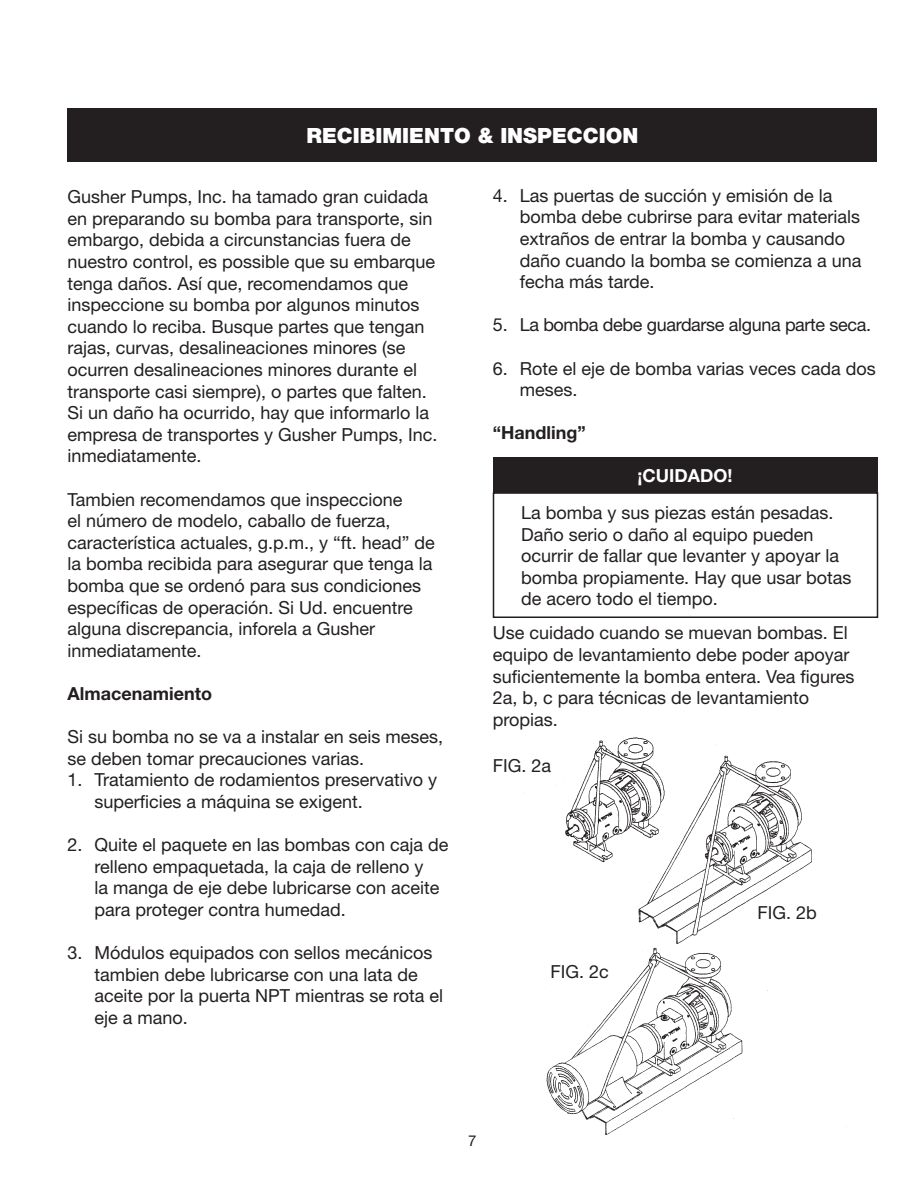
<style>
.page{position:relative;width:918px;height:1188px;background:#fff}
.page>*{position:absolute;margin:0;border:0;box-sizing:border-box;transform-origin:0 0}
.t1{font:900 21px "Helvetica Neue";color:#fff}
.t2{font:18px/21.6px "Helvetica Neue";color:#231f20}
.t3{font:18px "Helvetica Neue";letter-spacing:-.02em;color:#231f20}
.t4{font:700 18px "Helvetica Neue";color:#231f20}
.t5{font:700 18px "Helvetica Neue";color:#fff}
.t6{font:15px "Helvetica Neue";color:#231f20}
</style>
<div class="page">
<div style="left:68px;top:108px;width:810px;height:54px;background:#231f20"></div>
<div style="left:493px;top:458px;width:385px;height:35px;background:#231f20"></div>
<div style="left:493px;top:492px;width:385px;height:126px;border:2px solid #231f20"></div>
<img style="left:523px;top:723px;width:331px;height:412px">
<p class="t1" style="left:307px;top:123px;width:333px">RECIBIMIENTO &amp; INSPECCION</p>
<p class="t2" style="left:68px;top:186px;width:372px">Gusher Pumps, Inc. ha tamado gran cuidada en preparando su bomba para transporte, sin embargo, debida a circunstancias fuera de nuestro control, es possible que su embarque tenga daños. Así que, recomendamos que inspeccione su bomba por algunos minutos cuando lo reciba. Busque partes que tengan rajas, curvas, desalineaciones minores (se ocurren desalineaciones minores durante el transporte casi siempre), o partes que falten.<br>Si un daño ha ocurrido, hay que informarlo la empresa de transportes y Gusher Pumps, Inc. inmediatamente.</p>
<p class="t2" style="left:68px;top:488px;width:369px">Tambien recomendamos que inspeccione<br>el número de modelo, caballo de fuerza, característica actuales, g.p.m., y “ft. head” de la bomba recibida para asegurar que tenga la bomba que se ordenó para sus condiciones específicas de operación. Si Ud. encuentre alguna discrepancia, inforela a Gusher inmediatamente.</p>
<p class="t4" style="left:68px;top:682px;width:146px">Almacenamiento</p>
<p class="t2" style="left:68px;top:726px;width:377px">Si su bomba no se va a instalar en seis meses, se deben tomar precauciones varias.</p>
<p class="t2" style="left:94px;top:769px;width:344px;text-indent:-27px">1. Tratamiento de rodamientos preservativo y superficies a máquina se exigent.</p>
<p class="t2" style="left:94px;top:834px;width:356px;text-indent:-27px">2. Quite el paquete en las bombas con caja de relleno empaquetada, la caja de relleno y<br>la manga de eje debe lubricarse con aceite para proteger contra humedad.</p>
<p class="t2" style="left:94px;top:942px;width:350px;text-indent:-27px">3. Módulos equipados con sellos mecánicos tambien debe lubricarse con una lata de aceite por la puerta NPT mientras se rota el eje a mano.</p>
<p class="t2" style="left:520px;top:184px;width:343px;text-indent:-27px">4. Las puertas de succión y emisión de la bomba debe cubrirse para evitar materials extraños de entrar la bomba y causando daño cuando la bomba se comienza a una fecha más tarde.</p>
<p class="t3" style="left:493px;top:314px;width:380px">5. La bomba debe guardarse alguna parte seca.</p>
<p class="t2" style="left:520px;top:357px;width:358px;text-indent:-27px">6. Rote el eje de bomba varias veces cada dos meses.</p>
<p class="t4" style="left:493px;top:422px;width:94px">“Handling”</p>
<p class="t5" style="left:638px;top:465px;width:97px">¡CUIDADO!</p>
<p class="t2" style="left:521px;top:502px;width:332px">La bomba y sus piezas están pesadas.<br>Daño serio o daño al equipo pueden ocurrir de fallar que levanter y apoyar la bomba propiamente. Hay que usar botas de acero todo el tiempo.</p>
<p class="t2" style="left:493px;top:622px;width:363px">Use cuidado cuando se muevan bombas. El equipo de levantamiento debe poder apoyar suficientemente la bomba entera. Vea figures 2a, b, c para técnicas de levantamiento propias.</p>
<p class="t2" style="left:493px;top:754px;width:60px">FIG. 2a</p>
<p class="t2" style="left:550px;top:961px;width:60px">FIG. 2c</p>
<p class="t2" style="left:757px;top:901px;width:61px">FIG. 2b</p>
<p class="t6" style="left:468px;top:1132px;width:10px">7</p>
</div>
